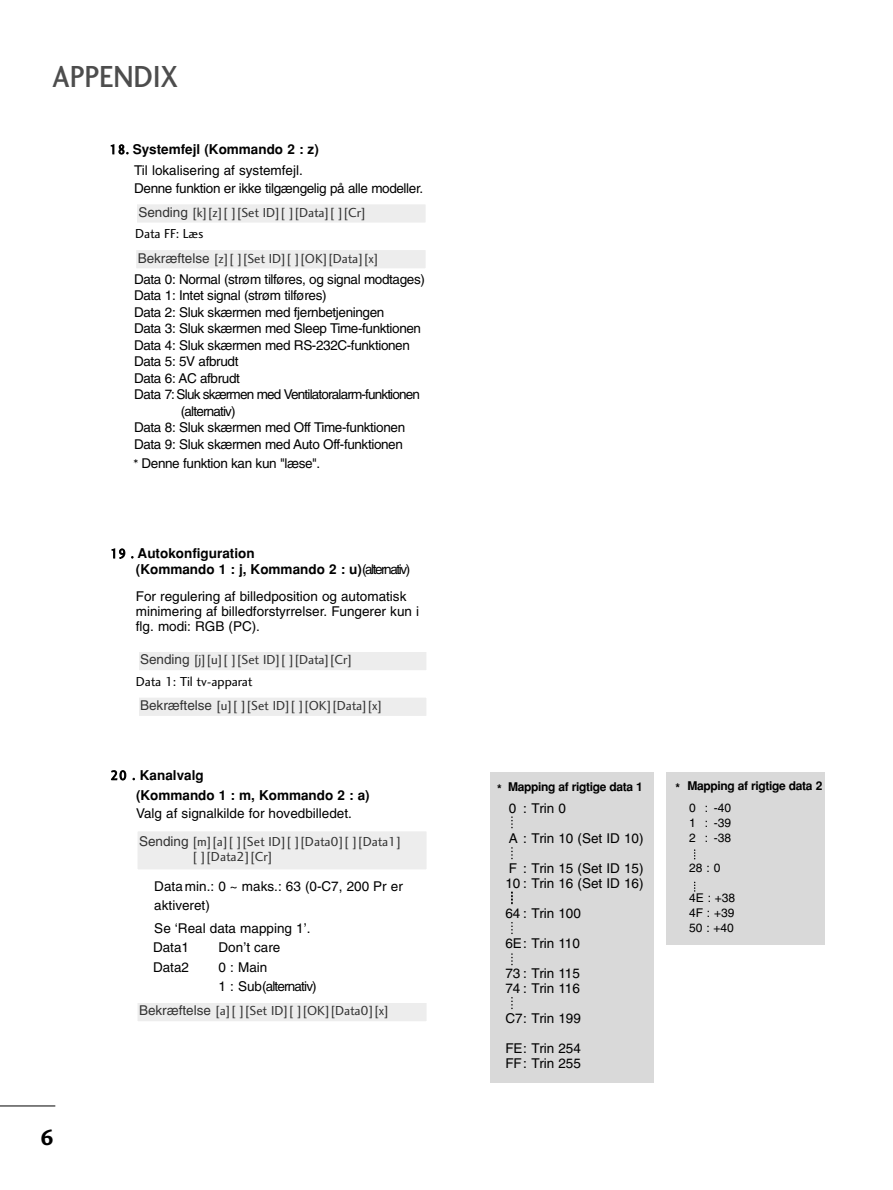
<style>
.page{position:relative;width:893px;height:1190px;background:#fff}
.page>*{position:absolute;margin:0;border:0;box-sizing:border-box;transform-origin:0 0}
.t1{font:31.5px "Charlotte Sans Medium Plain";color:#4d4d4d;scale:.9 1}
.t2{font:22.5px "Charlotte Sans Bold Plain";color:#000}
.t3{font:13.5px "Helvetica";letter-spacing:-.03em;color:#000}
.t4{font:13.5px/15px "Helvetica";color:#000}
.t5{font:13.5px/15px "Charlotte Sans Book Plain";letter-spacing:-.005em;color:#333}
.t6{font:700 13.5px/16px "Helvetica";color:#000}
.t7{font:13.5px/19.5px "Helvetica";letter-spacing:-.06em;color:#000}
.t8{font:13.5px "Charlotte Sans Book Plain";letter-spacing:-.005em;color:#000}
.t9{font:700 12px "Helvetica";letter-spacing:-.03em;color:#000}
.t10{font:12px/15px "Helvetica";color:#000;text-align:justify}
.s1{font-family:"Charlotte Sans Book Plain"}
.s2{font-weight:700}
.s3{font-family:"Helvetica"}
.s4{font-family:"Charlotte Sans Book Plain";font-weight:400}
.s5{font-weight:400}
</style>
<div class="page">
<hr style="left:0;top:1105px;width:55px;height:1px;background:#000">
<div style="left:137px;top:204px;width:288px;height:19px;background:#ededed"></div>
<div style="left:136px;top:250px;width:289px;height:18px;background:#ededed"></div>
<div style="left:139px;top:652px;width:287px;height:18px;background:#ededed"></div>
<div style="left:139px;top:697px;width:287px;height:19px;background:#ededed"></div>
<div style="left:137px;top:696px;width:291px;height:21px;border:2px solid #fff"></div>
<div style="left:137px;top:831px;width:289px;height:38px;background:#ededed"></div>
<div style="left:137px;top:1003px;width:289px;height:18px;background:#ededed"></div>
<div style="left:490px;top:772px;width:163px;height:310px;background:#d9d9d9"></div>
<div style="left:666px;top:772px;width:159px;height:173px;background:#d9d9d9"></div>
<h1 class="t1" style="left:53px;top:64px;width:141px">APPENDIX</h1>
<p class="t4" style="left:134px;top:140px;width:186px;line-height:21.1px;text-indent:-24px"><span class="s1">18.</span> <span class="s2">Systemfejl (Kommando 2 : z)<br></span>Til lokalisering af systemfejl.</p>
<p class="t3" style="left:134px;top:184px;width:290px">Denne funktion er ikke tilgængelig på alle modeller.</p>
<p class="t8" style="left:135px;top:229px;width:70px">Data FF: Læs</p>
<p class="t3" style="left:134px;top:274px;width:292px">Data 0: Normal (strøm tilføres, og signal modtages)</p>
<p class="t3" style="left:134px;top:291px;width:194px">Data 1: Intet signal (strøm tilføres)</p>
<p class="t3" style="left:134px;top:307px;width:252px">Data 2: Sluk skærmen med fjernbetjeningen</p>
<p class="t3" style="left:134px;top:324px;width:288px">Data 3: Sluk skærmen med Sleep Time-funktionen</p>
<p class="t3" style="left:134px;top:340px;width:277px">Data 4: Sluk skærmen med RS-232C-funktionen</p>
<p class="t3" style="left:134px;top:357px;width:106px">Data 5: 5V afbrudt</p>
<p class="t3" style="left:134px;top:373px;width:107px">Data 6: AC afbrudt</p>
<p class="t7" style="left:134px;top:386px;width:287px">Data 7: Sluk skærmen med Ventilatoralarm-funktionen</p>
<p class="t7" style="left:181px;top:403px;width:56px">(alternativ)</p>
<p class="t3" style="left:134px;top:423px;width:272px">Data 8: Sluk skærmen med Off Time-funktionen</p>
<p class="t3" style="left:134px;top:439px;width:270px">Data 9: Sluk skærmen med Auto Off-funktionen</p>
<p class="t3" style="left:133px;top:459px;width:189px"><span class="s1">*</span> Denne funktion kan kun "læse".</p>
<p class="t5" style="left:138px;top:206px;width:229px"><span class="s3">Sending</span> [k][z][ ][Set ID][ ][Data][ ][Cr]</p>
<p class="t5" style="left:138px;top:252px;width:243px"><span class="s3">Bekræftelse</span> [z][ ][Set ID][ ][OK][Data][x]</p>
<p class="t6" style="left:136px;top:547px;width:276px;text-indent:-25px"><span class="s4">19 .</span> Autokonfiguration<br>(Kommando 1 : j, Kommando 2 : u)<span class="s5">(alternativ)</span></p>
<p class="t4" style="left:136px;top:590px;width:285px">For regulering af billedposition og automatisk minimering af billedforstyrrelser. Fungerer kun i flg. modi: RGB (PC).</p>
<p class="t5" style="left:140px;top:653px;width:214px"><span class="s3">Sending</span> [j][u][ ][Set ID][ ][Data][Cr]</p>
<p class="t5" style="left:140px;top:699px;width:244px"><span class="s3">Bekræftelse</span> [u][ ][Set ID][ ][OK][Data][x]</p>
<p class="t8" style="left:136px;top:676px;width:118px">Data 1: Til tv-apparat</p>
<p class="t6" style="left:136px;top:766px;width:235px;line-height:20.2px;text-indent:-25px"><span class="s4">20 .</span> Kanalvalg<br>(Kommando 1 : m, Kommando 2 : a)</p>
<p class="t4" style="left:136px;top:807px;width:217px">Valg af signalkilde for hovedbilledet.</p>
<p class="t5" style="left:192px;top:835px;width:211px;text-indent:-53px"><span class="s3">Sending</span> [m][a][ ][Set ID][ ][Data0][ ][Data1] [ ][Data2][Cr]</p>
<p class="t4" style="left:154px;top:877px;width:250px;line-height:19.5px">Data min.: 0 ~ maks.: 63 (0-C7, 200 Pr er aktiveret)</p>
<p class="t4" style="left:153px;top:919px;width:159px;line-height:19.5px">Se ‘Real data mapping 1’.<br>Data1</p>
<p class="t3" style="left:218px;top:942px;width:63px">Don’t care</p>
<p class="t3" style="left:153px;top:961px;width:38px">Data2</p>
<p class="t7" style="left:218px;top:958px;width:100px">0 : Main<br>1 : Sub(alternativ)</p>
<h2 class="t2" style="left:40px;top:1128px;width:15px">6</h2>
<p class="t5" style="left:139px;top:1004px;width:252px"><span class="s3">Bekræftelse</span> [a][ ][Set ID][ ][OK][Data0][x]</p>
<p class="t9" style="left:497px;top:782px;width:147px">* Mapping af rigtige data 1</p>
<p class="t3" style="left:508px;top:803px;width:59px">0 : Trin 0</p>
<p class="t4" style="left:508px;top:832px;width:136px">A : Trin 10 (Set ID 10)</p>
<p class="t4" style="left:505px;top:862px;width:140px">F : Trin 15 (Set ID 15)<br>10 : Trin 16 (Set ID 16)</p>
<p class="t4" style="left:505px;top:907px;width:77px">64 : Trin 100</p>
<p class="t4" style="left:505px;top:937px;width:76px">6E: Trin 110</p>
<p class="t4" style="left:505px;top:967px;width:76px">73 : Trin 115<br>74 : Trin 116</p>
<p class="t4" style="left:505px;top:1012px;width:77px">C7: Trin 199</p>
<p class="t4" style="left:505px;top:1042px;width:77px">FE: Trin 254<br>FF: Trin 255</p>
<p class="t9" style="left:675px;top:781px;width:148px">* Mapping af rigtige data 2</p>
<p class="t10" style="left:689px;top:801px;width:43px">0 : -40<br>1 : -39<br>2 : -38</p>
<p class="t10" style="left:689px;top:861px;width:33px">28 : 0</p>
<p class="t10" style="left:689px;top:891px;width:47px">4E : +38<br>4F : +39<br>50 : +40</p>
</div>
